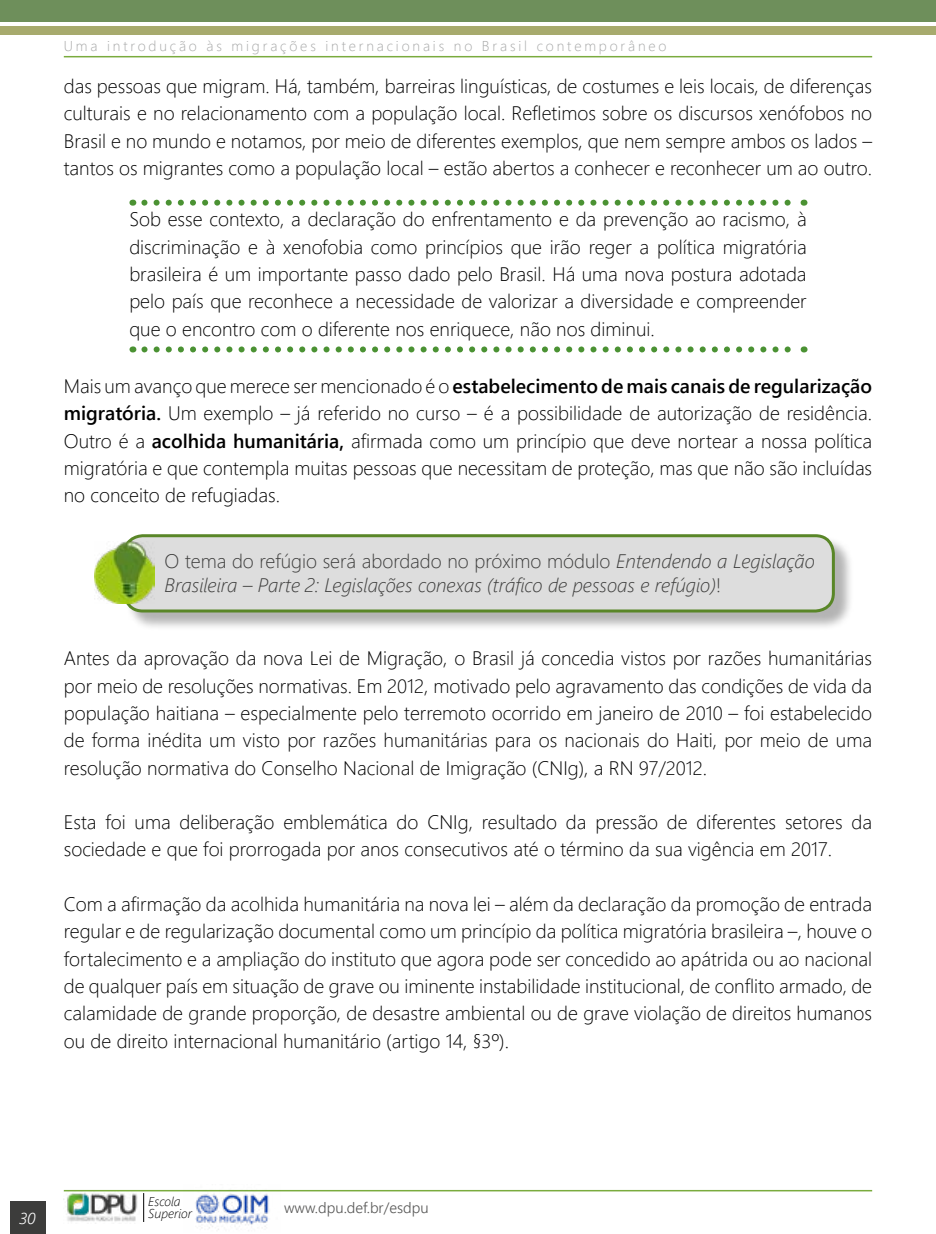
<style>
.page{position:relative;width:936px;height:1234px;background:#fff}
.page>*{position:absolute;margin:0;border:0;box-sizing:border-box;transform-origin:0 0}
.t1{font:19.5px/27.3px "Webly Sleek UI Light";color:#000;text-align:justify}
.t2{font:italic 19.5px/24px "Webly Sleek UI Light";color:#3c3c3b}
.t3{font:19.5px "Webly Sleek UI Semibold";color:#000}
.t4{font:italic 15.75px "Webly Sleek UI Semilight";color:#fff}
.t5{font:15px "Webly Sleek UI Semilight";color:#575756}
.t6{font:14.25px "Webly Sleek UI Light";letter-spacing:.2em;color:#a6a7a7}
.t7{font:italic 12.75px/11.4px "Webly Sleek UI Light";color:#000}
.s1{font-family:"Webly Sleek UI Light"}
.s2{font-family:"Webly Sleek UI Semibold"}
.s3{font-style:normal}
</style>
<div class="page">
<img style="left:64px;top:1191px;width:75px;height:31px">
<svg style="left:143px;top:1193px;width:1px;height:28px"></svg>
<div style="left:11px;top:1201px;width:35px;height:32px;background:#3c3c3b"></div>
<hr style="left:64px;top:1189px;width:808px;height:2px;background:#7aab3e">
<hr style="left:64px;top:56px;width:808px;height:1px;background:#7aab3e">
<div style="left:0;top:0;width:935px;height:22px;background:#6e8f5b"></div>
<div style="left:0;top:26px;width:935px;height:8px;background:#a7aa6d"></div>
<img style="left:184px;top:1189px;width:96px;height:41px">
<div style="left:126px;top:536px;width:727px;height:95px;background:#000;opacity:.3"></div>
<div style="left:125px;top:535px;width:708px;height:76px;background:#ddd;border-radius:18px"></div>
<div style="left:123px;top:534px;width:711px;height:78px;border:3px solid #598627;border-radius:18px"></div>
<img style="left:94px;top:541px;width:60px;height:62px">
<svg style="left:144px;top:200px;width:647px;height:6px"></svg>
<svg style="left:144px;top:346px;width:647px;height:6px"></svg>
<p class="t6" style="left:64px;top:35px;width:604px">Uma introdução às migrações internacionais no Brasil contemporâneo</p>
<p class="t1" style="left:64px;top:72px;width:809px">das pessoas que migram. Há, também, barreiras linguísticas, de costumes e leis locais, de diferenças culturais e no relacionamento com a população local. Refletimos sobre os discursos xenófobos no Brasil e no mundo e notamos, por meio de diferentes exemplos, que nem sempre ambos os lados – tantos os migrantes como a população local – estão abertos a conhecer e reconhecer um ao outro.</p>
<p class="t1" style="left:129px;top:205px;width:678px">Sob esse contexto, a declaração do enfrentamento e da prevenção ao racismo, à discriminação e à xenofobia como princípios que irão reger a política migratória brasileira é um importante passo dado pelo Brasil. Há uma nova postura adotada pelo país que reconhece a necessidade de valorizar a diversidade e compreender que o encontro com o diferente nos enriquece, não nos diminui.</p>
<p class="t3" style="left:64px;top:371px;width:809px"><span class="s1">Mais um avanço que merece ser mencionado é o</span> estabelecimento de mais canais de regularização</p>
<p class="t1" style="left:64px;top:399px;width:809px"><span class="s2">migratória.</span> Um exemplo – já referido no curso – é a possibilidade de autorização de residência.<br>Outro é a <span class="s2">acolhida humanitária,</span> afirmada como um princípio que deve nortear a nossa política migratória e que contempla muitas pessoas que necessitam de proteção, mas que não são incluídas no conceito de refugiadas.</p>
<p class="t2" style="left:165px;top:548px;width:651px"><span class="s3">O tema do refúgio será abordado no próximo módulo</span> Entendendo a Legislação<br>Brasileira – Parte 2: Legislações conexas (tráfico de pessoas e refúgio)<span class="s3">!</span></p>
<p class="t1" style="left:64px;top:643px;width:809px">Antes da aprovação da nova Lei de Migração, o Brasil já concedia vistos por razões humanitárias por meio de resoluções normativas. Em 2012, motivado pelo agravamento das condições de vida da população haitiana – especialmente pelo terremoto ocorrido em janeiro de 2010 – foi estabelecido de forma inédita um visto por razões humanitárias para os nacionais do Haiti, por meio de uma resolução normativa do Conselho Nacional de Imigração (CNIg), a RN 97/2012.</p>
<p class="t1" style="left:64px;top:807px;width:809px">Esta foi uma deliberação emblemática do CNIg, resultado da pressão de diferentes setores da sociedade e que foi prorrogada por anos consecutivos até o término da sua vigência em 2017.</p>
<p class="t1" style="left:64px;top:889px;width:809px">Com a afirmação da acolhida humanitária na nova lei – além da declaração da promoção de entrada regular e de regularização documental como um princípio da política migratória brasileira –, houve o fortalecimento e a ampliação do instituto que agora pode ser concedido ao apátrida ou ao nacional de qualquer país em situação de grave ou iminente instabilidade institucional, de conflito armado, de calamidade de grande proporção, de desastre ambiental ou de grave violação de direitos humanos ou de direito internacional humanitário (artigo 14, §3º).</p>
<p class="t4" style="left:20px;top:1206px;width:17px">30</p>
<p class="t7" style="left:148px;top:1195px;width:45px">Escola<br>Superior</p>
<p class="t5" style="left:284px;top:1195px;width:146px">www.dpu.def.br/esdpu</p>
</div>
